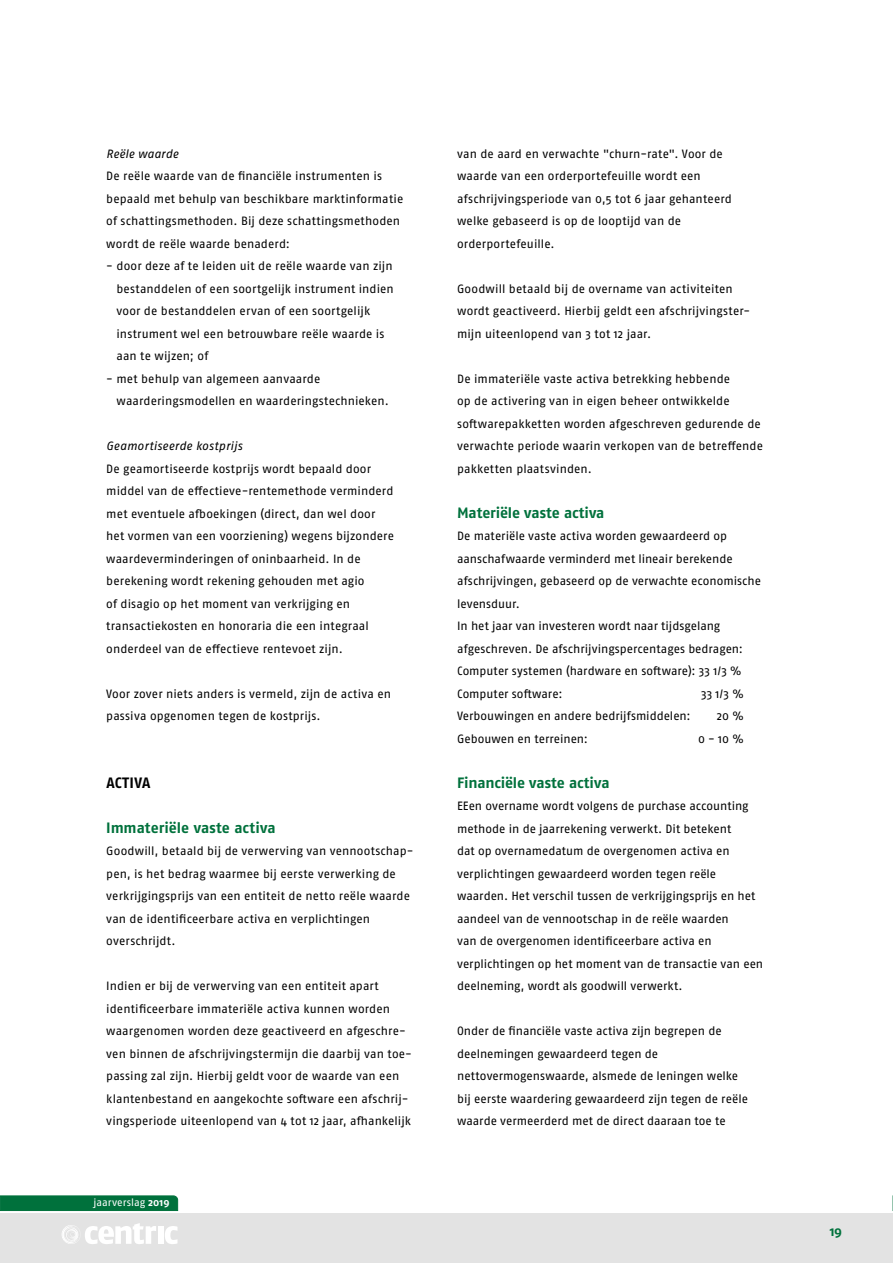
<style>
.page{position:relative;width:893px;height:1263px;background:#fff}
.page>*{position:absolute;margin:0;border:0;box-sizing:border-box;transform-origin:0 0}
.t1{font:700 15px "Fago Pro";letter-spacing:-.005em;color:#00713c}
.t2{font:700 15px "Fago Pro";letter-spacing:.025em;color:#000}
.t3{font:700 13.5px "Fago Pro";color:#00713c}
.t4{font:12px/22.5px "Fago Pro";letter-spacing:.005em;color:#000}
.t5{font:italic 12px "Fago Pro";letter-spacing:.01em;color:#000}
.t6{font:10.5px "Fago Pro";color:#fff}
.s1{font-weight:700}
</style>
<div class="page">
<div style="left:0;top:1213px;width:893px;height:50px;background:#e3e3e3"></div>
<div style="left:0;top:1196px;width:178px;height:15px;background:#00713c"></div>
<svg style="left:892px;top:1196px;width:1px;height:15px"></svg>
<div style="left:158px;top:1226px;width:5px;height:18px;background:#fff"></div>
<svg style="left:165px;top:1226px;width:12px;height:18px"></svg>
<svg style="left:62px;top:1223px;width:94px;height:21px"></svg>
<p class="t5" style="left:106px;top:146px;width:74px">Reële waarde</p>
<p class="t4" style="left:106px;top:165px;width:298px">De reële waarde van de financiële instrumenten is bepaald met behulp van beschikbare marktinformatie of schattingsmethoden. Bij deze schattingsmethoden wordt de reële waarde benaderd:</p>
<p class="t4" style="left:116px;top:255px;width:279px;text-indent:-10px">- door deze af te leiden uit de reële waarde van zijn bestanddelen of een soortgelijk instrument indien voor de bestanddelen ervan of een soortgelijk instrument wel een betrouwbare reële waarde is aan te wijzen; of</p>
<p class="t4" style="left:116px;top:367px;width:274px;text-indent:-10px">- met behulp van algemeen aanvaarde waarderingsmodellen en waarderingstechnieken.</p>
<p class="t5" style="left:106px;top:439px;width:138px">Geamortiseerde kostprijs</p>
<p class="t4" style="left:106px;top:457px;width:289px">De geamortiseerde kostprijs wordt bepaald door middel van de effectieve-rentemethode verminderd met eventuele afboekingen (direct, dan wel door het vormen van een voorziening) wegens bijzondere waardeverminderingen of oninbaarheid. In de berekening wordt rekening gehouden met agio<br>of disagio op het moment van verkrijging en transactiekosten en honoraria die een integraal onderdeel van de effectieve rentevoet zijn.</p>
<p class="t4" style="left:106px;top:682px;width:286px">Voor zover niets anders is vermeld, zijn de activa en passiva opgenomen tegen de kostprijs.</p>
<p class="t2" style="left:106px;top:773px;width:45px">ACTIVA</p>
<p class="t1" style="left:106px;top:818px;width:171px">Immateriële vaste activa</p>
<p class="t4" style="left:106px;top:840px;width:309px">Goodwill, betaald bij de verwerving van vennootschap&shy;pen, is het bedrag waarmee bij eerste verwerking de verkrijgingsprijs van een entiteit de netto reële waarde van de identificeerbare activa en verplichtingen overschrijdt.</p>
<p class="t4" style="left:106px;top:975px;width:307px">Indien er bij de verwerving van een entiteit apart identificeerbare immateriële activa kunnen worden waargenomen worden deze geactiveerd en afgeschre&shy;ven binnen de afschrijvingstermijn die daarbij van toe&shy;passing zal zijn. Hierbij geldt voor de waarde van een klantenbestand en aangekochte software een afschrij&shy;vingsperiode uiteenlopend van 4 tot 12 jaar, afhankelijk</p>
<p class="t6" style="left:93px;top:1196px;width:78px">jaarverslag <span class="s1">2019</span></p>
<p class="t4" style="left:457px;top:142px;width:276px">van de aard en verwachte "churn-rate". Voor de waarde van een orderportefeuille wordt een afschrijvingsperiode van 0,5 tot 6 jaar gehanteerd welke gebaseerd is op de looptijd van de orderportefeuille.</p>
<p class="t4" style="left:457px;top:277px;width:294px">Goodwill betaald bij de overname van activiteiten wordt geactiveerd. Hierbij geldt een afschrijvingster&shy;mijn uiteenlopend van 3 tot 12 jaar.</p>
<p class="t4" style="left:457px;top:367px;width:307px">De immateriële vaste activa betrekking hebbende<br>op de activering van in eigen beheer ontwikkelde softwarepakketten worden afgeschreven gedurende de verwachte periode waarin verkopen van de betreffende pakketten plaatsvinden.</p>
<p class="t1" style="left:457px;top:503px;width:149px">Materiële vaste activa</p>
<p class="t4" style="left:457px;top:525px;width:305px">De materiële vaste activa worden gewaardeerd op aanschafwaarde verminderd met lineair berekende afschrijvingen, gebaseerd op de verwachte economische levensduur.<br>In het jaar van investeren wordt naar tijdsgelang afgeschreven. De afschrijvingspercentages bedragen:<br>Computer systemen (hardware en software): 33 1/3 % Computer software:</p>
<p class="t4" style="left:701px;top:682px;width:44px">33 1/3 %</p>
<p class="t4" style="left:457px;top:705px;width:235px">Verbouwingen en andere bedrijfsmiddelen:</p>
<p class="t4" style="left:717px;top:705px;width:28px">20 %</p>
<p class="t4" style="left:457px;top:727px;width:132px">Gebouwen en terreinen:</p>
<p class="t4" style="left:698px;top:727px;width:47px">0 - 10 %</p>
<p class="t1" style="left:457px;top:773px;width:154px">Financiële vaste activa</p>
<p class="t4" style="left:457px;top:795px;width:308px">EEen overname wordt volgens de purchase accounting methode in de jaarrekening verwerkt. Dit betekent<br>dat op overnamedatum de overgenomen activa en verplichtingen gewaardeerd worden tegen reële waarden. Het verschil tussen de verkrijgingsprijs en het aandeel van de vennootschap in de reële waarden<br>van de overgenomen identificeerbare activa en verplichtingen op het moment van de transactie van een deelneming, wordt als goodwill verwerkt.</p>
<p class="t4" style="left:457px;top:1020px;width:292px">Onder de financiële vaste activa zijn begrepen de deelnemingen gewaardeerd tegen de nettovermogenswaarde, alsmede de leningen welke bij eerste waardering gewaardeerd zijn tegen de reële waarde vermeerderd met de direct daaraan toe te</p>
<p class="t3" style="left:830px;top:1223px;width:14px">19</p>
</div>
